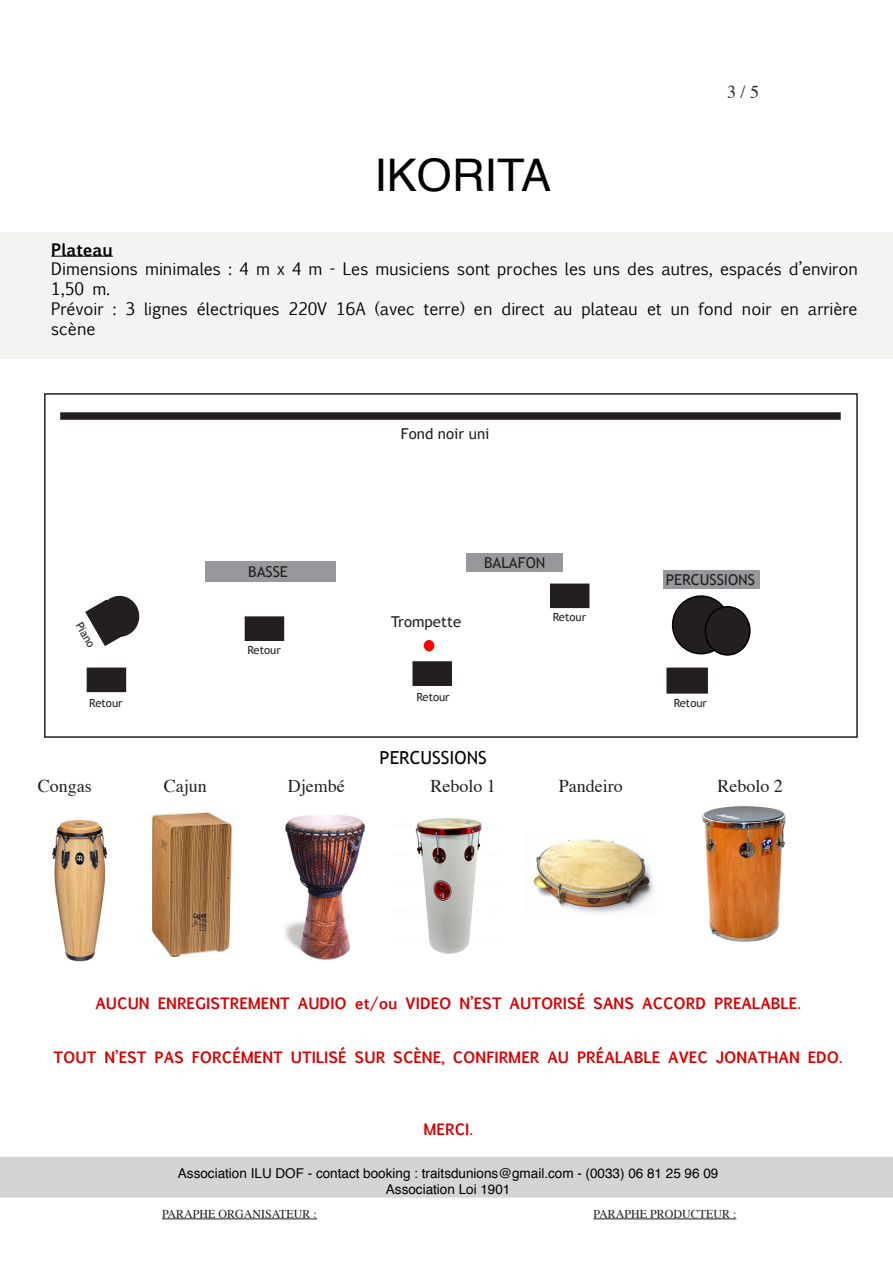
<style>
.page{position:relative;width:893px;height:1263px;background:#fff}
.page>*{position:absolute;margin:0;border:0;box-sizing:border-box;transform-origin:0 0}
.t1{font:45px "Helvetica";color:#000}
.t2{font:18px "Times";color:#231f20}
.t3{font:18px "Trebuchet MS";color:#040503}
.t4{font:16.5px/19.8px "Euphemia UCAS";color:#000}
.t5{font:700 16.5px "Euphemia UCAS";color:#000}
.t6{font:700 15px "Euphemia UCAS";color:#d90000}
.t7{font:15px "Trebuchet MS";color:#231f20}
.t8{font:13.5px "Helvetica";color:#000}
.t9{font:12px "Times";color:#231f20}
.t10{font:11.25px "Trebuchet MS";color:#231f20}
</style>
<div class="page">
<div style="left:0;top:232px;width:893px;height:126px;background:#f3f3f1"></div>
<div style="left:44px;top:393px;width:814px;height:345px;border:2px solid #231f20"></div>
<div style="left:87px;top:668px;width:39px;height:23px;background:#231f20"></div>
<div style="left:87px;top:667px;width:39px;height:25px;border:1px solid #231f20"></div>
<div style="left:466px;top:553px;width:97px;height:19px;background:#97989c"></div>
<svg style="left:85px;top:599px;width:40px;height:47px"></svg>
<div style="left:100px;top:596px;width:39px;height:40px;background:#231f20;border-radius:50%"></div>
<div style="left:100px;top:596px;width:39px;height:41px;border:1px solid #231f20;border-radius:50%"></div>
<div style="left:206px;top:561px;width:130px;height:21px;background:#97989c"></div>
<div style="left:413px;top:662px;width:38px;height:23px;background:#231f20"></div>
<div style="left:412px;top:661px;width:40px;height:25px;border:1px solid #231f20"></div>
<div style="left:673px;top:596px;width:56px;height:58px;background:#231f20;border-radius:50%"></div>
<div style="left:672px;top:595px;width:58px;height:59px;border:2px solid #000;border-radius:50%"></div>
<div style="left:705px;top:607px;width:45px;height:48px;background:#231f20;border-radius:50%"></div>
<div style="left:704px;top:606px;width:47px;height:50px;border:2px solid #000;border-radius:50%"></div>
<div style="left:663px;top:570px;width:97px;height:18px;background:#97989c"></div>
<div style="left:424px;top:640px;width:10px;height:11px;background:#f00;border-radius:50%"></div>
<hr style="left:51px;top:256px;width:62px;height:1px;background:#000">
<div style="left:60px;top:412px;width:781px;height:8px;background:#231f20"></div>
<div style="left:667px;top:668px;width:40px;height:25px;background:#231f20"></div>
<div style="left:666px;top:667px;width:42px;height:27px;border:2px solid #231f20"></div>
<div style="left:245px;top:617px;width:39px;height:23px;background:#231f20"></div>
<div style="left:245px;top:616px;width:39px;height:25px;border:1px solid #231f20"></div>
<img style="left:149px;top:812px;width:85px;height:145px">
<img style="left:285px;top:815px;width:81px;height:145px">
<img style="left:533px;top:839px;width:120px;height:74px">
<div style="left:0;top:1157px;width:893px;height:41px;background:#d4d4d4"></div>
<hr style="left:162px;top:1218px;width:155px;height:1px;background:#231f20">
<hr style="left:593px;top:1218px;width:143px;height:1px;background:#231f20">
<div style="left:550px;top:584px;width:39px;height:23px;background:#231f20"></div>
<div style="left:550px;top:583px;width:39px;height:25px;border:1px solid #231f20"></div>
<img style="left:415px;top:818px;width:67px;height:136px">
<img style="left:702px;top:806px;width:84px;height:136px">
<img style="left:52px;top:820px;width:56px;height:142px">
<p class="t1" style="left:374px;top:140px;width:178px">IKORITA</p>
<p class="t2" style="left:727px;top:75px;width:34px">3 / 5</p>
<p class="t5" style="left:51px;top:237px;width:63px">Plateau</p>
<p class="t4" style="left:51px;top:259px;width:808px">Dimensions minimales : 4 m x 4 m - Les musiciens sont proches les uns des autres, espacés d’environ<br>1,50 m.</p>
<p class="t4" style="left:51px;top:299px;width:808px">Prévoir : 3 lignes électriques 220V 16A (avec terre) en direct au plateau et un fond noir en arrière scène</p>
<p class="t10" style="left:85px;top:620px;width:29px;rotate:60deg">Piano</p>
<p class="t10" style="left:89px;top:697px;width:35px">Retour</p>
<p class="t7" style="left:248px;top:562px;width:41px">BASSE</p>
<p class="t10" style="left:248px;top:644px;width:35px">Retour</p>
<p class="t7" style="left:401px;top:424px;width:90px">Fond noir uni</p>
<p class="t7" style="left:391px;top:612px;width:71px">Trompette</p>
<p class="t7" style="left:484px;top:554px;width:63px">BALAFON</p>
<p class="t10" style="left:553px;top:610px;width:35px">Retour</p>
<p class="t10" style="left:416px;top:691px;width:35px">Retour</p>
<p class="t3" style="left:380px;top:747px;width:109px">PERCUSSIONS</p>
<p class="t7" style="left:666px;top:571px;width:91px">PERCUSSIONS</p>
<p class="t10" style="left:674px;top:697px;width:35px">Retour</p>
<p class="t2" style="left:38px;top:769px;width:56px">Congas</p>
<p class="t2" style="left:164px;top:769px;width:45px">Cajun</p>
<p class="t2" style="left:288px;top:769px;width:58px">Djembé</p>
<p class="t2" style="left:430px;top:769px;width:67px">Rebolo 1</p>
<p class="t2" style="left:559px;top:769px;width:65px">Pandeiro</p>
<p class="t2" style="left:717px;top:769px;width:67px">Rebolo 2</p>
<p class="t6" style="left:95px;top:992px;width:707px">AUCUN ENREGISTREMENT AUDIO et/ou VIDEO N’EST AUTORISÉ SANS ACCORD PREALABLE.</p>
<p class="t6" style="left:54px;top:1046px;width:791px">TOUT N’EST PAS FORCÉMENT UTILISÉ SUR SCÈNE, CONFIRMER AU PRÉALABLE AVEC JONATHAN EDO.</p>
<p class="t6" style="left:423px;top:1118px;width:51px">MERCI.</p>
<p class="t8" style="left:178px;top:1163px;width:542px">Association ILU DOF - contact booking : traitsdunions@gmail.com - (0033) 06 81 25 96 09</p>
<p class="t8" style="left:386px;top:1179px;width:126px">Association Loi 1901</p>
<p class="t9" style="left:162px;top:1203px;width:156px">PARAPHE ORGANISATEUR :</p>
<p class="t9" style="left:593px;top:1203px;width:144px">PARAPHE PRODUCTEUR :</p>
</div>
